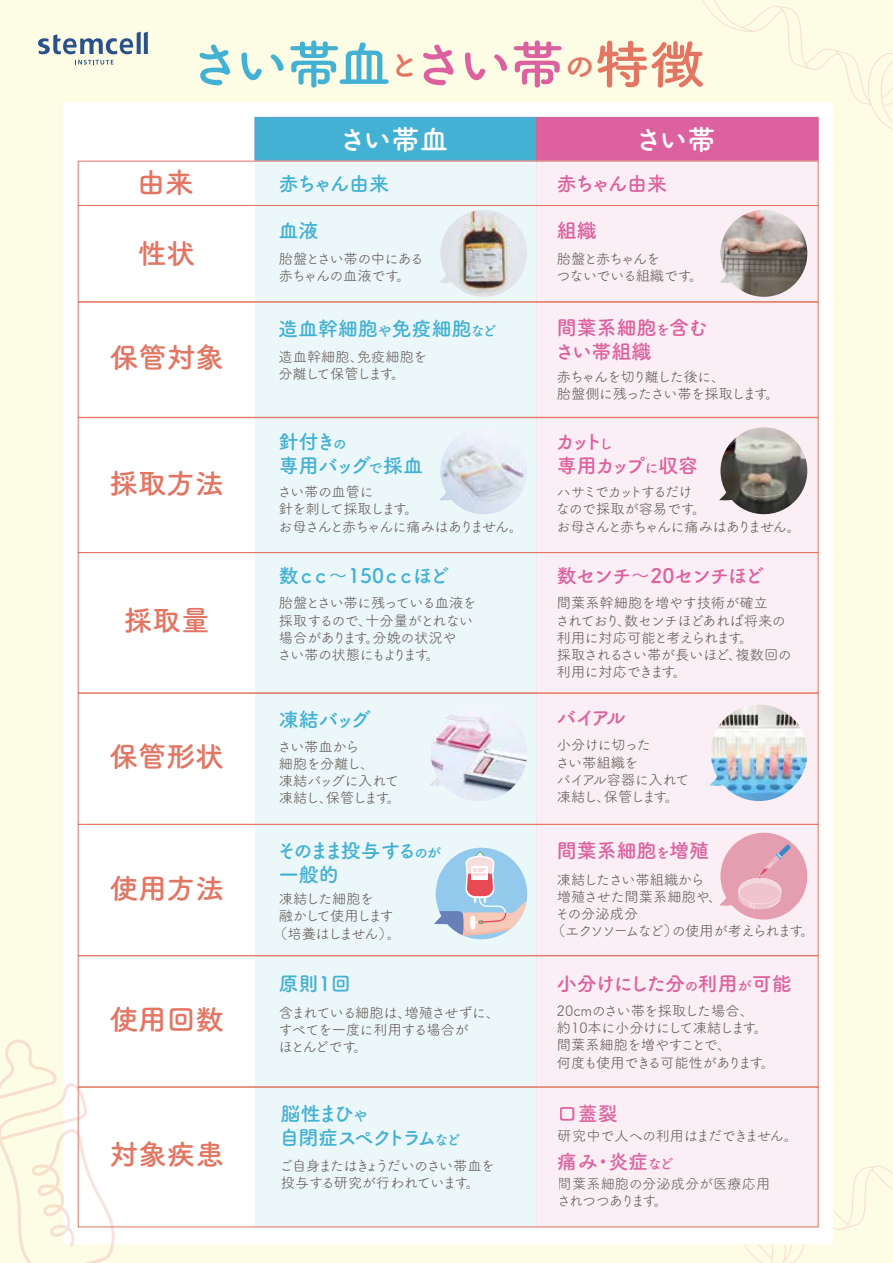
<style>
.page{position:relative;width:893px;height:1263px;background:#fdfce5}
.page>*{position:absolute;margin:0;border:0;box-sizing:border-box;transform-origin:0 0}
.t1{font:52.65px "Tsuku A Rd Gothic Std B";letter-spacing:-.07em;color:#43b1d4;scale:1.05 1}
.t2{font:28.65px "Tsuku A Rd Gothic Std B";color:#e37563}
.t3{font:28.65px "Tsuku A Rd Gothic Std B";letter-spacing:-.01em;color:#fff}
.t4{font:19.95px "Tsuku A Rd Gothic Std B";letter-spacing:-.03em;color:#de619f}
.t5{font:19.95px/24px "Tsuku A Rd Gothic Std B";letter-spacing:-.14em;color:#43b1d4}
.t6{font:19.95px "Tsuku A Rd Gothic Std B";letter-spacing:-.05em;color:#43b1d4}
.t7{font:19.95px "Tsuku A Rd Gothic Std B";letter-spacing:-.06em;color:#de619f}
.t8{font:19.95px "Tsuku A Rd Gothic Std B";color:#43b1d4}
.t9{font:19.95px/24px "Tsuku A Rd Gothic Std B";letter-spacing:-.02em;color:#43b1d4}
.t10{font:19.95px/24px "Tsuku A Rd Gothic Std B";letter-spacing:-.25em;color:#de619f}
.t11{font:19.95px "Tsuku A Rd Gothic Std B";letter-spacing:-.09em;color:#de619f}
.t12{font:14.25px/17.1px "Tsuku A Rd Gothic Std R";letter-spacing:-.05em;color:#655c56}
.t13{font:14.25px/17.1px "Tsuku A Rd Gothic Std R";letter-spacing:-.095em;color:#655c56}
.t14{font:14.25px "Tsuku A Rd Gothic Std R";letter-spacing:-.13em;color:#655c56}
.t15{font:14.25px/17.1px "Tsuku A Rd Gothic Std R";letter-spacing:-.1em;color:#655c56}
.t16{font:14.25px/17.1px "Tsuku A Rd Gothic Std R";color:#655c56}
.t17{font:14.25px/17.1px "Tsuku A Rd Gothic Std R";letter-spacing:-.08em;color:#655c56}
.t18{font:14.25px/17.1px "Tsuku A Rd Gothic Std R";letter-spacing:-.105em;color:#655c56}
.t19{font:14.25px/17.1px "Tsuku A Rd Gothic Std R";letter-spacing:-.09em;color:#655c56}
.t20{font:14.25px "Tsuku A Rd Gothic Std R";letter-spacing:-.005em;color:#655c56}
.t21{font:14.25px "Tsuku A Rd Gothic Std R";letter-spacing:-.07em;color:#655c56}
.t22{font:14.25px "Tsuku A Rd Gothic Std R";letter-spacing:-.125em;color:#655c56}
.s1{font-size:30.75px;color:#e37563}
.s2{color:#de619f}
.s3{color:#e37563}
.s4{font-size:14.25px}
</style>
<div class="page">
<svg style="left:739px;top:1166px;width:154px;height:97px"></svg>
<div style="left:78px;top:117px;width:740px;height:1112px;background:#fff"></div>
<div style="left:63px;top:102px;width:770px;height:1142px;border:30px solid #fff"></div>
<div style="left:255px;top:117px;width:282px;height:1111px;background:#ecf7fa"></div>
<div style="left:537px;top:117px;width:281px;height:1111px;background:#fbeff5"></div>
<div style="left:78px;top:205px;width:740px;height:97px;border:1px solid #e37563"></div>
<div style="left:78px;top:302px;width:740px;height:116px;border:1px solid #e37563"></div>
<div style="left:78px;top:417px;width:740px;height:136px;border:1px solid #e37563"></div>
<div style="left:78px;top:552px;width:740px;height:141px;border:1px solid #e37563"></div>
<div style="left:78px;top:693px;width:740px;height:132px;border:1px solid #e37563"></div>
<div style="left:78px;top:824px;width:740px;height:132px;border:1px solid #e37563"></div>
<div style="left:78px;top:955px;width:740px;height:132px;border:1px solid #e37563"></div>
<img style="left:439px;top:210px;width:88px;height:87px">
<img style="left:439px;top:442px;width:88px;height:72px">
<img style="left:719px;top:427px;width:88px;height:87px">
<svg style="left:434px;top:848px;width:94px;height:92px"></svg>
<img style="left:430px;top:712px;width:97px;height:89px">
<svg style="left:719px;top:833px;width:88px;height:86px"></svg>
<img style="left:709px;top:704px;width:98px;height:97px">
<img style="left:719px;top:210px;width:88px;height:87px">
<svg style="left:0;top:1039px;width:115px;height:224px"></svg>
<div style="left:255px;top:117px;width:282px;height:43px;background:#43b1d4;border:1px solid #5c9cc5"></div>
<div style="left:536px;top:117px;width:282px;height:43px;background:#de619f;border:1px solid #cd678c"></div>
<div style="left:78px;top:161px;width:740px;height:45px;border:1px solid #e37563"></div>
<div style="left:78px;top:1087px;width:740px;height:140px;border:1px solid #e37563"></div>
<svg style="left:693px;top:0;width:200px;height:135px"></svg>
<svg style="left:75px;top:60px;width:38px;height:5px"></svg>
<svg style="left:38px;top:32px;width:110px;height:22px"></svg>
<h1 class="t1" style="left:188px;top:23px;width:495px">さい帯血<span class="s1">と</span><span class="s2">さい帯</span><span class="s1">の</span><span class="s3">特徴</span></h1>
<h2 class="t3" style="left:338px;top:117px;width:111px">さい帯血</h2>
<h2 class="t3" style="left:634px;top:117px;width:83px">さい帯</h2>
<h2 class="t2" style="left:137px;top:160px;width:59px">由来</h2>
<h3 class="t6" style="left:279px;top:168px;width:112px">赤ちゃん由来</h3>
<h3 class="t4" style="left:557px;top:168px;width:112px">赤ちゃん由来</h3>
<h3 class="t6" style="left:278px;top:215px;width:42px">血液</h3>
<h3 class="t4" style="left:557px;top:215px;width:42px">組織</h3>
<p class="t12" style="left:279px;top:249px;width:147px">胎盤とさい帯の中にある赤ちゃんの血液です。</p>
<p class="t19" style="left:556px;top:249px;width:149px">胎盤と赤ちゃんを<br>つないでいる組織です。</p>
<h3 class="t8" style="left:278px;top:313px;width:220px">造血幹細胞<span class="s4">や</span>免疫細胞<span class="s4">など</span></h3>
<h3 class="t4" style="left:557px;top:312px;width:153px">間葉系細胞<span class="s4">を</span>含む</h3>
<p class="t16" style="left:278px;top:347px;width:150px">造血幹細胞、免疫細胞を</p>
<h3 class="t4" style="left:555px;top:336px;width:98px">さい帯組織</h3>
<p class="t14" style="left:278px;top:363px;width:129px">分離して保管します。</p>
<p class="t18" style="left:557px;top:367px;width:224px">赤ちゃんを切り離した後に、<br>胎盤側に残ったさい帯を採取します。</p>
<h2 class="t2" style="left:138px;top:231px;width:59px">性状</h2>
<h2 class="t2" style="left:110px;top:335px;width:116px">保管対象</h2>
<h2 class="t2" style="left:109px;top:461px;width:116px">採取方法</h2>
<h2 class="t2" style="left:124px;top:598px;width:87px">採取量</h2>
<h2 class="t2" style="left:109px;top:734px;width:116px">保管形状</h2>
<h2 class="t2" style="left:110px;top:865px;width:116px">使用方法</h2>
<h2 class="t2" style="left:110px;top:997px;width:116px">使用回数</h2>
<h2 class="t2" style="left:110px;top:1132px;width:116px">対象疾患</h2>
<h3 class="t9" style="left:279px;top:428px;width:146px">針付き<span class="s4">の<br></span>専用バッグ<span class="s4">で</span>採血</h3>
<h3 class="t10" style="left:556px;top:428px;width:144px">カット<span class="s4">し<br></span>専用カップ<span class="s4">に</span>収容</h3>
<p class="t15" style="left:277px;top:483px;width:247px">さい帯の血管に<br>針を刺して採取します。<br>お母さんと赤ちゃんに痛みはありません。</p>
<p class="t13" style="left:556px;top:483px;width:247px">ハサミでカットするだけ<br>なので採取が容易です。<br>お母さんと赤ちゃんに痛みはありません。</p>
<h3 class="t5" style="left:279px;top:562px;width:172px">数ｃｃ～150ｃｃほど</h3>
<h3 class="t11" style="left:557px;top:560px;width:209px">数センチ～20センチほど</h3>
<p class="t12" style="left:277px;top:594px;width:200px">胎盤とさい帯に残っている血液を採取するので、十分量がとれない場合があります。分娩の状況や<br>さい帯の状態にもよります。</p>
<p class="t12" style="left:555px;top:594px;width:238px">間葉系幹細胞を増やす技術が確立<br>されており、数センチほどあれば将来の利用に対応可能と考えられます。<br>採取されるさい帯が長いほど、複数回の利用に対応できます。</p>
<h3 class="t6" style="left:279px;top:704px;width:93px">凍結バッグ</h3>
<h3 class="t4" style="left:557px;top:702px;width:71px">バイアル</h3>
<p class="t12" style="left:277px;top:737px;width:125px">さい帯血から<br>細胞を分離し、<br>凍結バッグに入れて凍結し、保管します。</p>
<p class="t12" style="left:555px;top:736px;width:136px">小分けに切った<br>さい帯組織を<br>バイアル容器に入れて凍結し、保管します。</p>
<h3 class="t5" style="left:276px;top:837px;width:166px">そのまま投与する<span class="s4">のが</span>一般的</h3>
<h3 class="t4" style="left:557px;top:835px;width:154px">間葉系細胞<span class="s4">を</span>増殖</h3>
<p class="t12" style="left:279px;top:889px;width:96px">凍結した細胞を</p>
<p class="t14" style="left:279px;top:905px;width:117px">融かして使用します</p>
<p class="t22" style="left:273px;top:922px;width:130px">（培養はしません）。</p>
<p class="t21" style="left:557px;top:869px;width:150px">凍結したさい帯組織から</p>
<p class="t20" style="left:557px;top:886px;width:167px">増殖させた間葉系細胞や、</p>
<p class="t12" style="left:555px;top:904px;width:85px">その分泌成分</p>
<p class="t14" style="left:551px;top:920px;width:265px">（エクソソームなど）の使用が考えられます。</p>
<h3 class="t6" style="left:279px;top:968px;width:74px">原則1回</h3>
<h3 class="t7" style="left:557px;top:968px;width:236px">小分けにした分<span class="s4">の</span>利用<span class="s4">が</span>可能</h3>
<p class="t12" style="left:278px;top:1003px;width:223px">含まれている細胞は、増殖させずに、すべてを一度に利用する場合が<br>ほとんどです。</p>
<p class="t12" style="left:557px;top:1001px;width:220px">20cmのさい帯を採取した場合、約10本に小分けにして凍結します。間葉系細胞を増やすことで、<br>何度も使用できる可能性があります。</p>
<h3 class="t5" style="left:280px;top:1100px;width:182px">脳性まひ<span class="s4">や<br></span>自閉症スペクトラム<span class="s4">など</span></h3>
<p class="t17" style="left:279px;top:1156px;width:217px">ご自身またはきょうだいのさい帯血を投与する研究が行われています。</p>
<h3 class="t4" style="left:558px;top:1098px;width:62px">口蓋裂</h3>
<p class="t12" style="left:558px;top:1126px;width:242px">研究中で人への利用はまだできません。</p>
<h3 class="t4" style="left:558px;top:1146px;width:117px">痛み・炎症<span class="s4">など</span></h3>
<p class="t16" style="left:556px;top:1174px;width:216px">間葉系細胞の分泌成分が医療応用されつつあります。</p>
</div>
